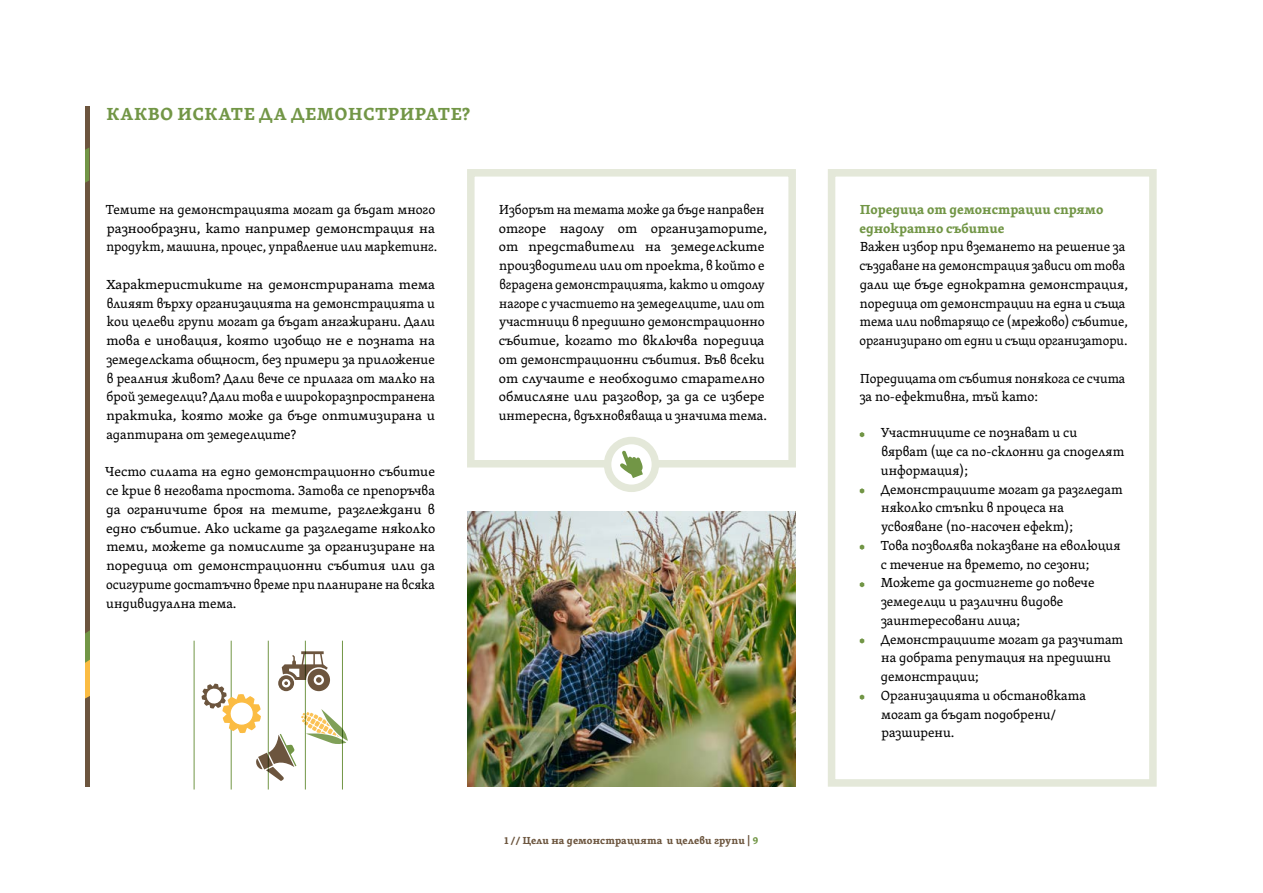
<style>
.page{position:relative;width:1263px;height:893px;background:#fff}
.page>*{position:absolute;margin:0;border:0;box-sizing:border-box;transform-origin:0 0}
.t1{font:700 18px "Skolar PE";letter-spacing:.06em;color:#729646}
.t2{font:13.5px/18.8px "Skolar PE";color:#000}
.t3{font:13.5px/18.8px "Skolar PE";color:#000;text-align:justify;scale:1.05 1}
.t4{font:700 13.5px/18.8px "Skolar PE";color:#729646}
.t5{font:700 10.5px "Skolar PE";letter-spacing:.01em;color:#6c553e}
.s1{color:#729646}
</style>
<div class="page">
<div style="left:828px;top:169px;width:329px;height:618px;border:8px solid #e4e8d9"></div>
<div style="left:467px;top:169px;width:329px;height:298px;border:8px solid #e4e8d9"></div>
<svg style="left:860px;top:432px;width:4px;height:5px"></svg>
<svg style="left:860px;top:488px;width:4px;height:6px"></svg>
<svg style="left:860px;top:544px;width:4px;height:6px"></svg>
<svg style="left:860px;top:582px;width:4px;height:5px"></svg>
<svg style="left:860px;top:638px;width:4px;height:6px"></svg>
<svg style="left:860px;top:694px;width:4px;height:6px"></svg>
<svg style="left:608px;top:440px;width:47px;height:48px"></svg>
<div style="left:604px;top:437px;width:55px;height:55px;border:8px solid #e4e8d9;border-radius:50%"></div>
<svg style="left:620px;top:450px;width:23px;height:28px"></svg>
<img style="left:467px;top:512px;width:329px;height:275px">
<hr style="left:194px;top:641px;width:1px;height:148px;background:#729646">
<hr style="left:268px;top:641px;width:1px;height:148px;background:#729646">
<hr style="left:231px;top:641px;width:1px;height:148px;background:#729646">
<hr style="left:305px;top:641px;width:1px;height:148px;background:#729646">
<hr style="left:342px;top:641px;width:1px;height:148px;background:#729646">
<svg style="left:202px;top:651px;width:146px;height:130px"></svg>
<hr style="left:85px;top:106px;width:4px;height:681px;background:#6c553e">
<svg style="left:85px;top:148px;width:4px;height:35px"></svg>
<svg style="left:85px;top:631px;width:4px;height:68px"></svg>
<h1 class="t1" style="left:107px;top:99px;width:365px">КАКВО ИСКАТЕ ДА ДЕМОНСТРИРАТЕ?</h1>
<p class="t2" style="left:106px;top:199px;width:333px">Темите на демонстрацията могат да бъдат много разнообразни, като например демонстрация на продукт, машина, процес, управление или маркетинг.</p>
<p class="t3" style="left:106px;top:274px;width:315px">Характеристиките на демонстрираната тема влияят върху организацията на демонстрацията и кои целеви групи могат да бъдат ангажирани. Дали това е иновация, която изобщо не е позната на земеделската общност, без примери за приложение в реалния живот? Дали вече се прилага от малко на брой земеделци? Дали това е широкоразпространена практика, която може да бъде оптимизирана и адаптирана от земеделците?</p>
<p class="t2" style="left:105px;top:462px;width:332px;text-align:justify">Често силата на едно демонстрационно събитие се крие в неговата простота. Затова се препоръчва да ограничите броя на темите, разглеждани в едно събитие. Ако искате да разгледате няколко теми, можете да помислите за организиране на поредица от демонстрационни събития или да осигурите достатъчно време при планиране на всяка индивидуална тема.</p>
<p class="t2" style="left:499px;top:199px;width:270px">Изборът на темата може да бъде направен отгоре надолу от организаторите, от представители на земеделските производители или от проекта, в който е вградена демонстрацията, както и отдолу нагоре с участието на земеделците, или от участници в предишно демонстрационно събитие, когато то включва поредица от демонстрационни събития. Във всеки от случаите е необходимо старателно обмисляне или разговор, за да се избере интересна, вдъхновяваща и значима тема.</p>
<p class="t5" style="left:505px;top:832px;width:255px">1 // Цели на демонстрацията и целеви групи | <span class="s1">9</span></p>
<p class="t4" style="left:859px;top:199px;width:245px">Поредица от демонстрации спрямо еднократно събитие</p>
<p class="t2" style="left:859px;top:237px;width:270px">Важен избор при вземането на решение за създаване на демонстрация зависи от това дали ще бъде еднократна демонстрация, поредица от демонстрации на една и съща тема или повтарящо се (мрежово) събитие, организирано от едни и същи организатори.</p>
<p class="t2" style="left:860px;top:368px;width:267px">Поредицата от събития понякога се счита за по-ефективна, тъй като:</p>
<p class="t2" style="left:881px;top:423px;width:245px">Участниците се познават и си вярват (ще са по-склонни да споделят информация);<br>Демонстрациите могат да разгледат няколко стъпки в процеса на усвояване (по-насочен ефект);<br>Това позволява показване на еволюция с течение на времето, по сезони;<br>Можете да достигнете до повече земеделци и различни видове заинтересовани лица;<br>Демонстрациите могат да разчитат на добрата репутация на предишни демонстрации;<br>Организацията и обстановката могат да бъдат подобрени/ разширени.</p>
</div>
